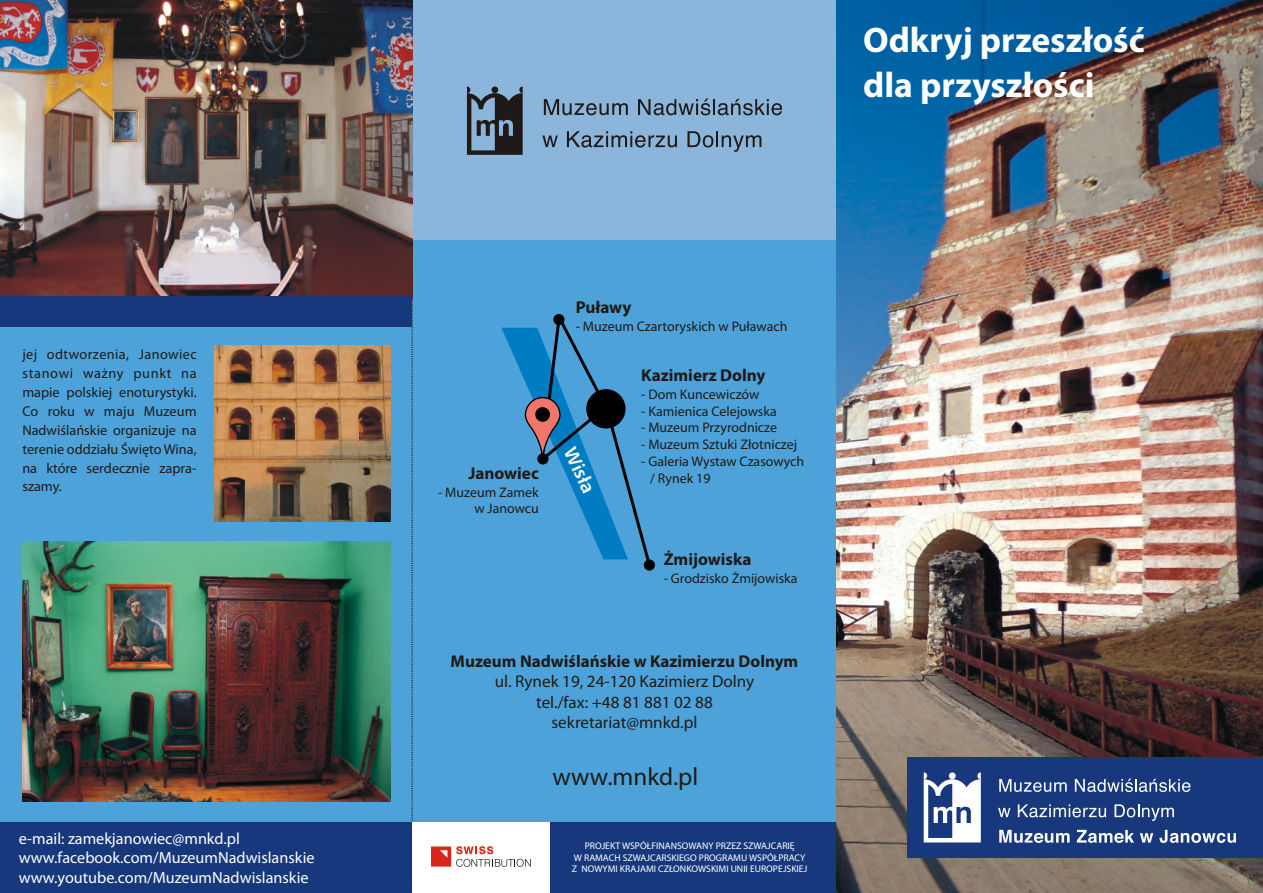
<style>
.page{position:relative;width:1263px;height:893px;background:#fff}
.page>*{position:absolute;margin:0;border:0;box-sizing:border-box;transform-origin:0 0}
.t1{font:700 35.55px/44.1px "Myriad Pro";color:#fff}
.t2{font:25.05px "Myriad Pro";color:#1f1a17}
.t3{font:18.9px "Humanist 777 BT Roman B,Bold";color:#fff}
.t4{font:700 17.1px "Myriad Pro";color:#1f1a17}
.t5{font:17.1px/20.5px "Myriad Pro";color:#1f1a17;text-align:center}
.t6{font:16.2px/19.5px "Myriad Pro";color:#fff}
.t7{font:14.25px/18.9px "Myriad Pro";color:#1f1a17;text-align:justify}
.t8{font:13.95px/16.8px "Myriad Pro";color:#1f1a17;text-align:right}
.t9{font:9.6px/11.6px "Myriad Pro";color:#fff;text-align:center}
</style>
<div class="page">
<div style="left:413px;top:0;width:423px;height:240px;background:#8cb5db"></div>
<div style="left:0;top:240px;width:1263px;height:623px;background:#4da3d9"></div>
<div style="left:0;top:823px;width:1037px;height:70px;background:#17387d"></div>
<svg style="left:412px;top:0;width:1px;height:823px"></svg>
<svg style="left:544px;top:99px;width:84px;height:16px"></svg>
<svg style="left:638px;top:99px;width:144px;height:16px;background:#67819a"></svg>
<svg style="left:542px;top:136px;width:16px;height:11px"></svg>
<svg style="left:567px;top:131px;width:110px;height:17px;background:#6c88a2"></svg>
<svg style="left:687px;top:131px;width:74px;height:21px;background:#718fab"></svg>
<svg style="left:467px;top:86px;width:56px;height:69px;background:#4c5a68"></svg>
<div style="left:412px;top:823px;width:138px;height:70px;background:#fff"></div>
<svg style="left:431px;top:846px;width:100px;height:21px"></svg>
<svg style="left:836px;top:0;width:1px;height:893px"></svg>
<div style="left:553px;top:314px;width:11px;height:11px;background:#000;border-radius:50%"></div>
<svg style="left:644px;top:559px;width:11px;height:12px"></svg>
<svg style="left:501px;top:316px;width:152px;height:253px"></svg>
<div style="left:535px;top:407px;width:15px;height:15px;background:#000;border-radius:50%"></div>
<img style="left:837px;top:0;width:426px;height:893px">
<img style="left:0;top:0;width:412px;height:296px">
<img style="left:22px;top:542px;width:368px;height:260px">
<img style="left:214px;top:346px;width:176px;height:176px">
<div style="left:907px;top:757px;width:356px;height:101px;background:#17387d"></div>
<svg style="left:999px;top:779px;width:68px;height:13px"></svg>
<svg style="left:1075px;top:778px;width:115px;height:14px"></svg>
<svg style="left:998px;top:808px;width:12px;height:9px"></svg>
<svg style="left:1018px;top:804px;width:88px;height:13px"></svg>
<svg style="left:1114px;top:804px;width:60px;height:17px"></svg>
<svg style="left:999px;top:830px;width:70px;height:13px"></svg>
<svg style="left:1077px;top:830px;width:57px;height:13px"></svg>
<svg style="left:1140px;top:833px;width:13px;height:10px"></svg>
<svg style="left:1159px;top:830px;width:77px;height:13px"></svg>
<svg style="left:924px;top:772px;width:57px;height:70px"></svg>
<div style="left:0;top:296px;width:412px;height:30px;background:#17387d"></div>
<p class="t7" style="left:22px;top:346px;width:176px">jej odtworzenia, Janowiec stanowi wa¿ny punkt na mapie polskiej enoturystyki.<br>Co roku w maju Muzeum Nadwiœlañskie organizuje na terenie oddzia³u Œwiêto Wina, na które serdecznie zapra&shy;szamy.</p>
<p class="t6" style="left:19px;top:830px;width:297px">e-mail: zamekjanowiec@mnkd.pl www.facebook.com/MuzeumNadwislanskie www.youtube.com/MuzeumNadwislanskie</p>
<h1 class="t1" style="left:863px;top:22px;width:283px">Odkryj przesz³oœæ dla przysz³oœci</h1>
<p class="t4" style="left:468px;top:466px;width:72px">Janowiec</p>
<p class="t8" style="left:438px;top:485px;width:102px">- Muzeum Zamek w Janowcu</p>
<p class="t4" style="left:576px;top:300px;width:57px">Pu³awy</p>
<p class="t8" style="left:576px;top:319px;width:213px">- Muzeum Czartoryskich w Pu³awach</p>
<h3 class="t3" style="left:576px;top:445px;width:50px;rotate:65deg">Wis³a</h3>
<p class="t4" style="left:641px;top:369px;width:126px">Kazimierz Dolny</p>
<p class="t8" style="left:641px;top:387px;width:120px">- Dom Kuncewiczów</p>
<p class="t8" style="left:641px;top:404px;width:137px">- Kamienica Celejowska</p>
<p class="t8" style="left:641px;top:421px;width:137px">- Muzeum Przyrodnicze</p>
<p class="t8" style="left:641px;top:437px;width:157px">- Muzeum Sztuki Z³otniczej</p>
<p class="t8" style="left:650px;top:454px;width:156px;text-align:left;text-indent:-9px">- Galeria Wystaw Czasowych / Rynek 19</p>
<p class="t4" style="left:664px;top:552px;width:89px">¯mijowiska</p>
<p class="t8" style="left:664px;top:571px;width:135px">- Grodzisko ¯mijowiska</p>
<p class="t4" style="left:451px;top:654px;width:349px">Muzeum Nadwiœlañskie w Kazimierzu Dolnym</p>
<p class="t5" style="left:495px;top:673px;width:261px">ul. Rynek 19, 24-120 Kazimierz Dolny tel./fax: +48 81 881 02 88 sekretariat@mnkd.pl</p>
<h2 class="t2" style="left:552px;top:766px;width:147px">www.mnkd.pl</h2>
<p class="t9" style="left:572px;top:841px;width:237px">PROJEKT WSPÓ£FINANSOWANY PRZEZ SZWAJCARIÊ<br>W RAMACH SZWAJCARSKIEGO PROGRAMU WSPÓ£PRACY<br>Z NOWYMI KRAJAMI CZ£ONKOWSKIMI UNII EUROPEJSKIEJ</p>
</div>
